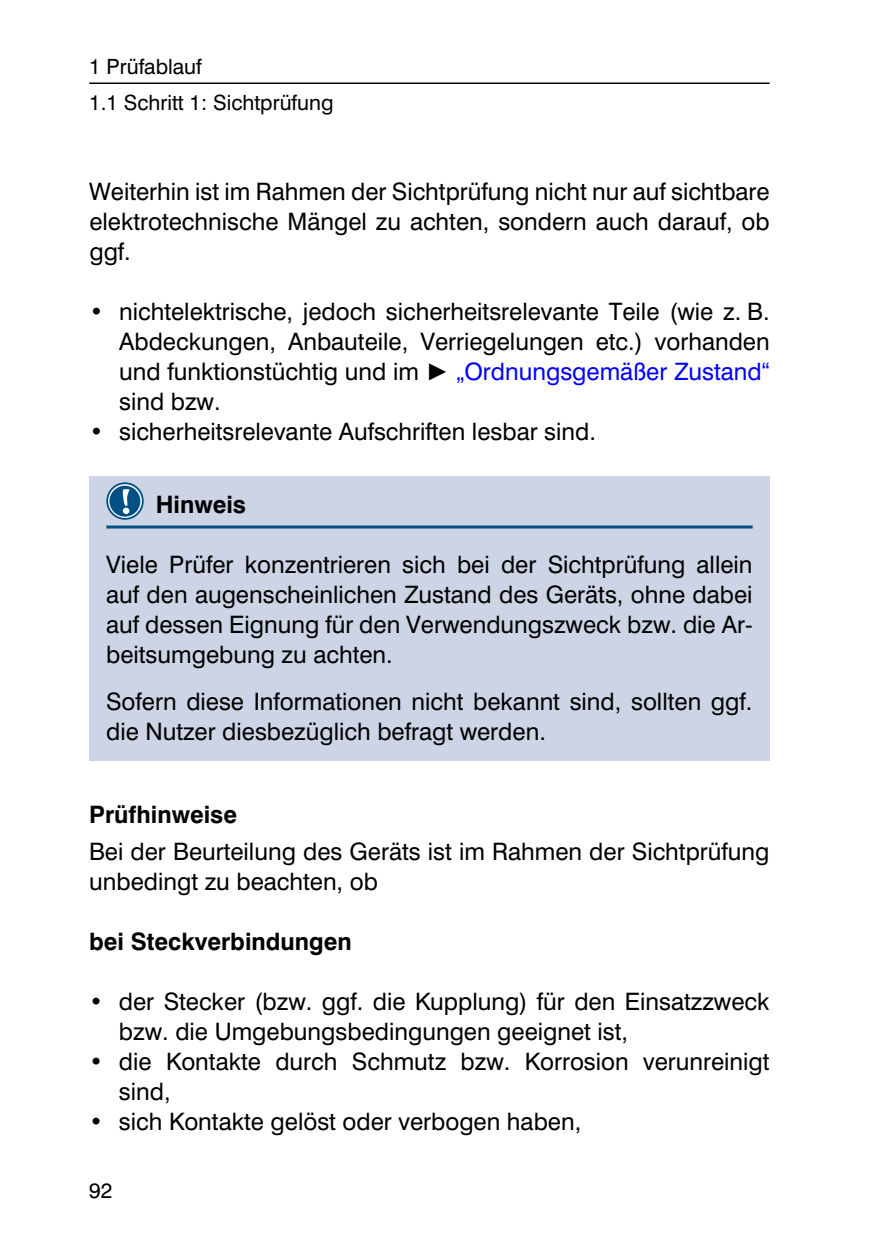
<style>
.page{position:relative;width:893px;height:1259px;background:#fff}
.page>*{position:absolute;margin:0;border:0;box-sizing:border-box;transform-origin:0 0}
.t1{font:24px/30px "A Helvetica";color:#000}
.t2{font:700 24px "A Helvetica";color:#000}
.t3{font:21px/36.3px "A Helvetica";color:#000}
.s1{font-family:"Arial"}
.s2{font-family:"Arial";color:#00f}
.s3{color:#00f}
</style>
<div class="page">
<hr style="left:89px;top:82px;width:681px;height:2px;background:#000">
<div style="left:89px;top:476px;width:681px;height:67px;background:#ccd4e5"></div>
<hr style="left:106px;top:525px;width:647px;height:3px;background:#005084">
<div style="left:89px;top:536px;width:681px;height:148px;background:#ccd4e5"></div>
<div style="left:89px;top:673px;width:681px;height:88px;background:#ccd4e5"></div>
<svg style="left:106px;top:482px;width:38px;height:38px"></svg>
<svg style="left:108px;top:484px;width:34px;height:34px"></svg>
<svg style="left:109px;top:486px;width:31px;height:30px"></svg>
<p class="t3" style="left:89px;top:47px;width:246px">1 Prüfablauf<br>1.1 Schritt 1: Sichtprüfung</p>
<p class="t1" style="left:89px;top:175px;width:682px;text-align:justify">Weiterhin ist im Rahmen der Sichtprüfung nicht nur auf sichtbare elektrotechnische Mängel zu achten, sondern auch darauf, ob ggf.</p>
<p class="t1" style="left:119px;top:295px;width:652px;text-align:justify;text-indent:-30px">• nichtelektrische, jedoch sicherheitsrelevante Teile (wie z. B.<br>Abdeckungen, Anbauteile, Verriegelungen etc.) vorhanden und funktionstüchtig und im <span class="s1">►</span> <span class="s2">„</span><span class="s3">Ordnungsgemäßer Zustand</span><span class="s2">“ </span>sind bzw.</p>
<p class="t1" style="left:89px;top:415px;width:508px">• sicherheitsrelevante Aufschriften lesbar sind.</p>
<p class="t2" style="left:156px;top:487px;width:92px">Hinweis</p>
<p class="t1" style="left:106px;top:547px;width:648px;text-align:justify">Viele Prüfer konzentrieren sich bei der Sichtprüfung allein auf den augenscheinlichen Zustand des Geräts, ohne dabei auf dessen Eignung für den Verwendungszweck bzw. die Ar&shy;beitsumgebung zu achten.</p>
<p class="t1" style="left:106px;top:684px;width:648px">Sofern diese Informationen nicht bekannt sind, sollten ggf. die Nutzer diesbezüglich befragt werden.</p>
<p class="t2" style="left:89px;top:797px;width:149px">Prüfhinweise</p>
<p class="t1" style="left:89px;top:835px;width:682px">Bei der Beurteilung des Geräts ist im Rahmen der Sichtprüfung unbedingt zu beachten, ob</p>
<p class="t2" style="left:89px;top:924px;width:264px">bei Steckverbindungen</p>
<p class="t1" style="left:119px;top:985px;width:652px;text-indent:-30px">• der Stecker (bzw. ggf. die Kupplung) für den Einsatzzweck bzw. die Umgebungsbedingungen geeignet ist,</p>
<p class="t1" style="left:119px;top:1045px;width:652px;text-indent:-30px">• die Kontakte durch Schmutz bzw. Korrosion verunreinigt sind,</p>
<p class="t1" style="left:89px;top:1105px;width:494px">• sich Kontakte gelöst oder verbogen haben,</p>
<p class="t3" style="left:89px;top:1170px;width:25px">92</p>
</div>
